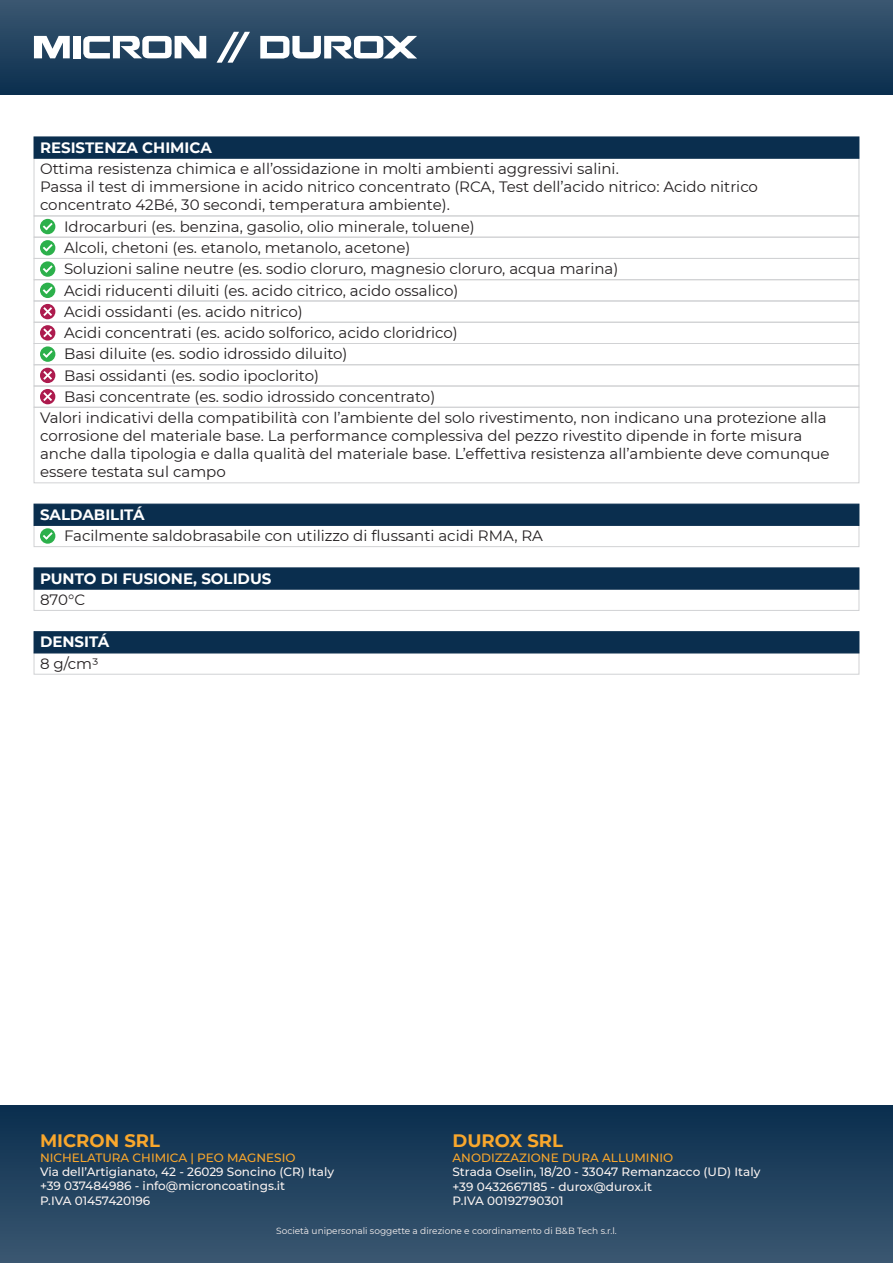
<style>
.page{position:relative;width:893px;height:1263px;background:#fff}
.page>*{position:absolute;margin:0;border:0;box-sizing:border-box;transform-origin:0 0}
.t1{font:700 18px "Montserrat";color:#f9a72c}
.t2{font:15px/18px "Montserrat";color:#231f20}
.t3{font:700 15px "Montserrat";color:#fff}
.t4{font:500 12px/14.4px "Montserrat";color:#faf3f1}
.t5{font:500 12px "Montserrat";color:#f9a72c}
.t6{font:9px "Montserrat";color:#faf3f1}
</style>
<div class="page">
<div style="left:34px;top:525px;width:825px;height:22px;border:1px solid #d1d2d4"></div>
<div style="left:34px;top:158px;width:825px;height:58px;border:1px solid #d1d2d4"></div>
<div style="left:34px;top:504px;width:825px;height:22px;background:#0a2e4e;border:1px solid #0a2e4e"></div>
<div style="left:34px;top:589px;width:825px;height:22px;border:1px solid #d1d2d4"></div>
<div style="left:34px;top:567px;width:825px;height:22px;background:#0a2e4e;border:1px solid #0a2e4e"></div>
<div style="left:34px;top:137px;width:825px;height:22px;background:#0a2e4e;border:1px solid #0a2e4e"></div>
<div style="left:34px;top:216px;width:825px;height:22px;border:1px solid #d1d2d4"></div>
<div style="left:40px;top:219px;width:15px;height:15px;background:#2cb04b;border-radius:50%"></div>
<svg style="left:41px;top:221px;width:14px;height:11px"></svg>
<div style="left:34px;top:237px;width:825px;height:22px;border:1px solid #d1d2d4"></div>
<svg style="left:40px;top:240px;width:15px;height:15px"></svg>
<svg style="left:41px;top:242px;width:14px;height:12px"></svg>
<div style="left:34px;top:258px;width:825px;height:22px;border:1px solid #d1d2d4"></div>
<svg style="left:40px;top:261px;width:15px;height:16px"></svg>
<svg style="left:41px;top:263px;width:14px;height:12px"></svg>
<div style="left:34px;top:279px;width:825px;height:22px;border:1px solid #d1d2d4"></div>
<div style="left:34px;top:301px;width:825px;height:22px;border:1px solid #d1d2d4"></div>
<div style="left:34px;top:322px;width:825px;height:22px;border:1px solid #d1d2d4"></div>
<div style="left:34px;top:343px;width:825px;height:22px;border:1px solid #d1d2d4"></div>
<svg style="left:40px;top:346px;width:15px;height:16px"></svg>
<svg style="left:41px;top:348px;width:14px;height:12px"></svg>
<div style="left:34px;top:364px;width:825px;height:22px;border:1px solid #d1d2d4"></div>
<div style="left:34px;top:386px;width:825px;height:22px;border:1px solid #d1d2d4"></div>
<svg style="left:40px;top:304px;width:15px;height:15px"></svg>
<svg style="left:41px;top:305px;width:13px;height:13px"></svg>
<svg style="left:40px;top:325px;width:15px;height:16px"></svg>
<svg style="left:41px;top:326px;width:13px;height:13px"></svg>
<svg style="left:40px;top:368px;width:15px;height:15px"></svg>
<svg style="left:41px;top:369px;width:13px;height:13px"></svg>
<div style="left:34px;top:407px;width:825px;height:76px;border:1px solid #d1d2d4"></div>
<svg style="left:40px;top:528px;width:15px;height:16px"></svg>
<svg style="left:41px;top:530px;width:14px;height:12px"></svg>
<div style="left:34px;top:652px;width:825px;height:23px;border:1px solid #d1d2d4"></div>
<div style="left:34px;top:631px;width:825px;height:22px;background:#0a2e4e;border:1px solid #0a2e4e"></div>
<div style="left:0;top:1105px;width:893px;height:158px;background:linear-gradient(to bottom,#0a2e4e,#3a5771)"></div>
<div style="left:0;top:0;width:893px;height:94px;background:linear-gradient(to bottom,#3b5871,#0b2f4f)"></div>
<svg style="left:34px;top:36px;width:36px;height:22px"></svg>
<div style="left:73px;top:36px;width:7px;height:22px;background:#fff"></div>
<svg style="left:83px;top:36px;width:123px;height:23px"></svg>
<svg style="left:260px;top:36px;width:157px;height:23px"></svg>
<svg style="left:216px;top:31px;width:35px;height:33px"></svg>
<div style="left:40px;top:283px;width:15px;height:15px;background:#2cb04b;border-radius:50%"></div>
<svg style="left:41px;top:285px;width:14px;height:11px"></svg>
<svg style="left:40px;top:389px;width:15px;height:15px"></svg>
<svg style="left:41px;top:390px;width:13px;height:13px"></svg>
<p class="t3" style="left:40px;top:137px;width:173px">RESISTENZA CHIMICA</p>
<p class="t2" style="left:40px;top:160px;width:719px">Ottima resistenza chimica e all’ossidazione in molti ambienti aggressivi salini.<br>Passa il test di immersione in acido nitrico concentrato (RCA, Test dell’acido nitrico: Acido nitrico concentrato 42Bé, 30 secondi, temperatura ambiente).</p>
<p class="t2" style="left:64px;top:217px;width:412px">Idrocarburi (es. benzina, gasolio, olio minerale, toluene)</p>
<p class="t2" style="left:64px;top:238px;width:348px">Alcoli, chetoni (es. etanolo, metanolo, acetone)</p>
<p class="t2" style="left:64px;top:259px;width:556px">Soluzioni saline neutre (es. sodio cloruro, magnesio cloruro, acqua marina)</p>
<p class="t2" style="left:64px;top:281px;width:396px">Acidi riducenti diluiti (es. acido citrico, acido ossalico)</p>
<p class="t2" style="left:64px;top:302px;width:240px">Acidi ossidanti (es. acido nitrico)</p>
<p class="t2" style="left:64px;top:323px;width:395px">Acidi concentrati (es. acido solforico, acido cloridrico)</p>
<p class="t2" style="left:64px;top:344px;width:285px">Basi diluite (es. sodio idrossido diluito)</p>
<p class="t2" style="left:64px;top:366px;width:256px">Basi ossidanti (es. sodio ipoclorito)</p>
<p class="t2" style="left:64px;top:387px;width:373px">Basi concentrate (es. sodio idrossido concentrato)</p>
<p class="t2" style="left:40px;top:409px;width:788px">Valori indicativi della compatibilità con l’ambiente del solo rivestimento, non indicano una protezione alla</p>
<p class="t2" style="left:40px;top:427px;width:791px">corrosione del materiale base. La performance complessiva del pezzo rivestito dipende in forte misura anche dalla tipologia e dalla qualità del materiale base. L’effettiva resistenza all’ambiente deve comunque essere testata sul campo</p>
<p class="t3" style="left:40px;top:504px;width:106px">SALDABILITÁ</p>
<p class="t2" style="left:64px;top:526px;width:480px">Facilmente saldobrasabile con utilizzo di flussanti acidi RMA, RA</p>
<p class="t3" style="left:40px;top:567px;width:233px">PUNTO DI FUSIONE, SOLIDUS</p>
<p class="t2" style="left:40px;top:590px;width:47px">870°C</p>
<p class="t3" style="left:40px;top:631px;width:71px">DENSITÁ</p>
<p class="t2" style="left:40px;top:654px;width:60px">8 g/cm3</p>
<p class="t1" style="left:40px;top:1128px;width:121px">MICRON SRL</p>
<p class="t5" style="left:40px;top:1149px;width:257px">NICHELATURA CHIMICA | PEO MAGNESIO</p>
<p class="t4" style="left:40px;top:1164px;width:296px">Via dell’Artigianato, 42 - 26029 Soncino (CR) Italy +39 037484986 - info@microncoatings.it<br>P.IVA 01457420196</p>
<p class="t1" style="left:452px;top:1128px;width:112px">DUROX SRL</p>
<p class="t5" style="left:452px;top:1149px;width:222px">ANODIZZAZIONE DURA ALLUMINIO</p>
<p class="t4" style="left:452px;top:1164px;width:309px">Strada Oselin, 18/20 - 33047 Remanzacco (UD) Italy +39 0432667185 - durox@durox.it<br>P.IVA 00192790301</p>
<p class="t6" style="left:276px;top:1224px;width:342px">Società unipersonali soggette a direzione e coordinamento di B&amp;B Tech s.r.l.</p>
</div>
